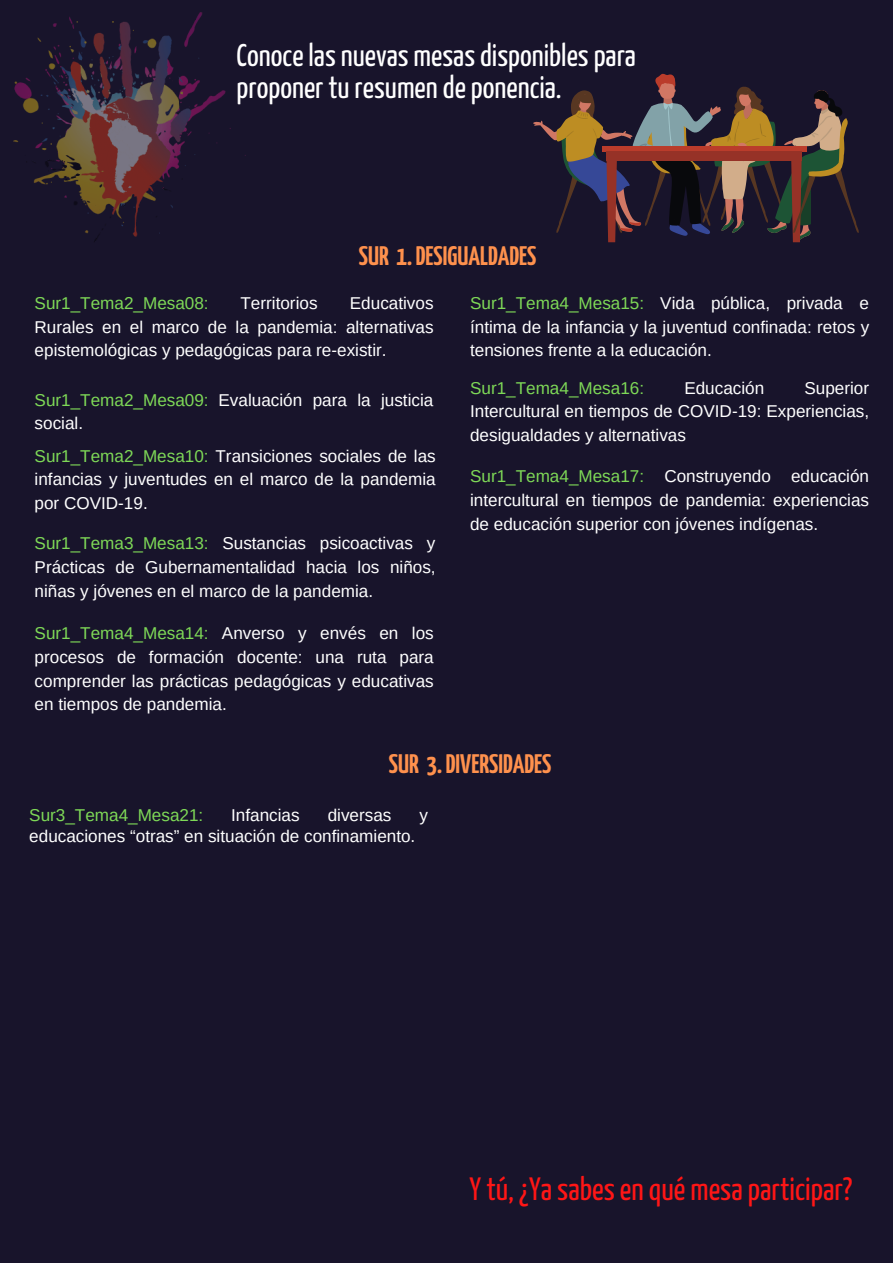
<style>
.page{position:relative;width:893px;height:1263px;background:#18142b}
.page>*{position:absolute;margin:0;border:0;box-sizing:border-box;transform-origin:0 0}
.t1{font:32.17px "Yanone Kaffeesatz";color:#ff1616}
.t2{font:31.2px/32.6px "Yanone Kaffeesatz";color:#fff}
.t3{font:700 26.7px "Yanone Kaffeesatz";color:#ff914d}
.t4{font:17.1px/23.6px "Arimo";color:#fff;text-align:justify}
.t5{font:17.1px "Arimo";color:#7ed957}
.s1{color:#7ed957}
</style>
<div class="page">
<img style="left:14px;top:12px;width:217px;height:230px">
<svg style="left:533px;top:74px;width:326px;height:168px"></svg>
<p class="t2" style="left:236px;top:41px;width:401px">Conoce las nuevas mesas disponibles para proponer tu resumen de ponencia.</p>
<p class="t3" style="left:359px;top:245px;width:179px">SUR 1.DESIGUALDADES</p>
<p class="t4" style="left:35px;top:291px;width:400px;text-indent:315px">Educativos Rurales en el marco de la pandemia: alternativas epistemológicas y pedagógicas para re-existir.</p>
<p class="t4" style="left:35px;top:388px;width:400px"><span class="s1">Sur1_Tema2_Mesa09:</span> Evaluación para la justicia social.</p>
<p class="t5" style="left:35px;top:293px;width:176px">Sur1_Tema2_Mesa08:</p>
<p class="t4" style="left:240px;top:291px;width:79px">Territorios</p>
<p class="t4" style="left:35px;top:444px;width:403px"><span class="s1">Sur1_Tema2_Mesa10:</span> Transiciones sociales de las infancias y juventudes en el marco de la pandemia por COVID-19.</p>
<p class="t4" style="left:35px;top:532px;width:402px"><span class="s1">Sur1_Tema3_Mesa13:</span> Sustancias psicoactivas y Prácticas de Gubernamentalidad hacia los niños, niñas y jóvenes en el marco de la pandemia.</p>
<p class="t4" style="left:35px;top:622px;width:401px"><span class="s1">Sur1_Tema4_Mesa14:</span> Anverso y envés en los procesos de formación docente: una ruta para comprender las prácticas pedagógicas y educativas en tiempos de pandemia.</p>
<p class="t4" style="left:470px;top:291px;width:401px"><span class="s1">Sur1_Tema4_Mesa15:</span> Vida pública, privada e íntima de la infancia y la juventud confinada: retos y tensiones frente a la educación.</p>
<p class="t5" style="left:470px;top:378px;width:175px">Sur1_Tema4_Mesa16:</p>
<p class="t4" style="left:684px;top:376px;width:81px">Educación</p>
<p class="t4" style="left:470px;top:376px;width:401px;text-indent:334px">Superior Intercultural en tiempos de COVID-19: Experiencias, desigualdades y alternativas</p>
<p class="t4" style="left:470px;top:465px;width:400px"><span class="s1">Sur1_Tema4_Mesa17:</span> Construyendo educación intercultural en tiempos de pandemia: experiencias de educación superior con jóvenes indígenas.</p>
<p class="t3" style="left:389px;top:753px;width:164px">SUR 3.DIVERSIDADES</p>
<p class="t5" style="left:29px;top:806px;width:175px">Sur3_Tema4_Mesa21:</p>
<p class="t4" style="left:231px;top:803px;width:70px">Infancias</p>
<p class="t4" style="left:328px;top:803px;width:65px">diversas</p>
<p class="t4" style="left:419px;top:803px;width:10px">y</p>
<p class="t4" style="left:29px;top:824px;width:387px">educaciones “otras” en situación de confinamiento.</p>
<p class="t1" style="left:469px;top:1176px;width:384px">Y tú, ¿Ya sabes en qué mesa participar?</p>
</div>
